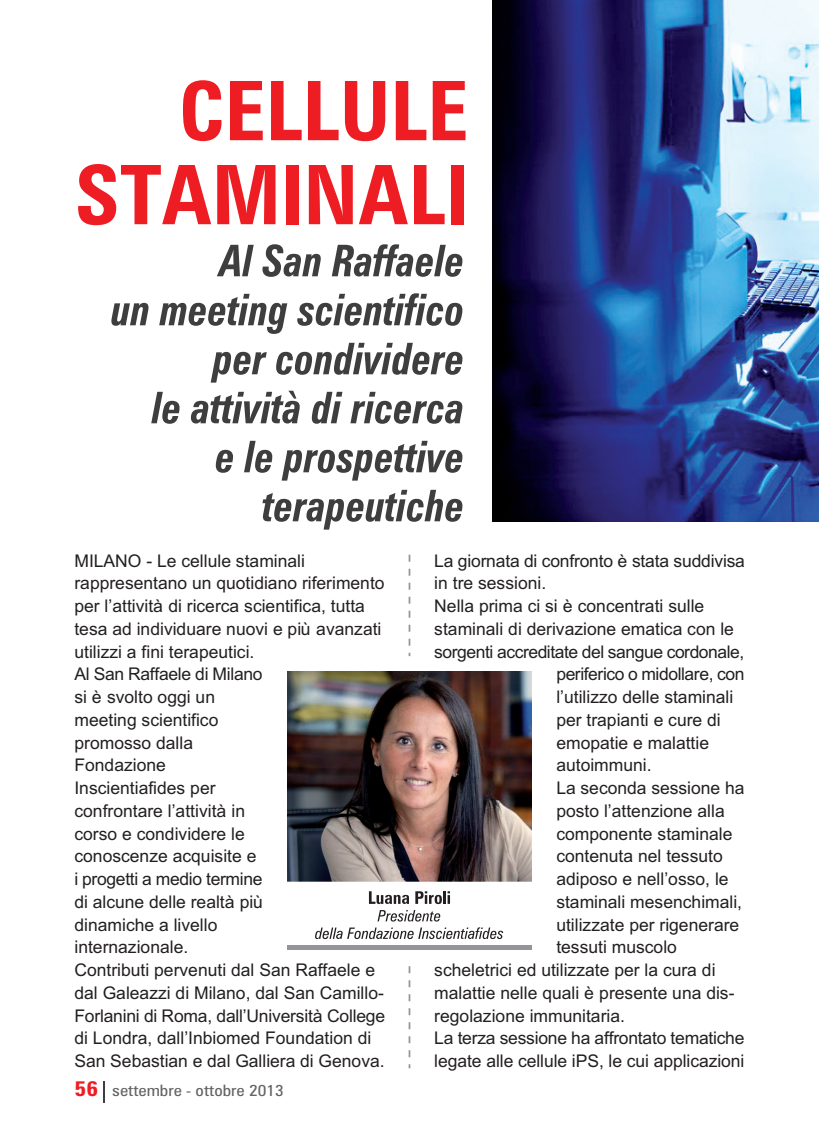
<style>
.page{position:relative;width:819px;height:1141px;background:#fff}
.page>*{position:absolute;margin:0;border:0;box-sizing:border-box;transform-origin:0 0}
.t1{font:17.5px/22.8px "Arial";color:#231f20}
.t2{font:17.5px "Arial";letter-spacing:-.025em;color:#231f20}
.t3{font:condensed 15.75px "Zurich BT";color:#636366;scale:1.15 1}
.s1{font-weight:700;font-size:21px;color:#ee1d23}
</style>
<div class="page">
<hr style="left:103px;top:1082px;width:2px;height:21px;background:#3e3e3f">
<svg style="left:408px;top:966px;width:2px;height:102px"></svg>
<svg style="left:78px;top:164px;width:133px;height:61px"></svg>
<svg style="left:217px;top:165px;width:58px;height:59px"></svg>
<div style="left:286px;top:165px;width:12px;height:59px;background:#ee1d23"></div>
<svg style="left:309px;top:165px;width:44px;height:59px"></svg>
<svg style="left:359px;top:165px;width:49px;height:59px"></svg>
<svg style="left:414px;top:165px;width:30px;height:59px"></svg>
<div style="left:451px;top:165px;width:12px;height:59px;background:#ee1d23"></div>
<svg style="left:183px;top:80px;width:38px;height:61px"></svg>
<svg style="left:230px;top:81px;width:33px;height:59px"></svg>
<svg style="left:271px;top:81px;width:30px;height:59px"></svg>
<svg style="left:308px;top:81px;width:30px;height:59px"></svg>
<svg style="left:345px;top:81px;width:40px;height:60px"></svg>
<svg style="left:396px;top:81px;width:30px;height:59px"></svg>
<svg style="left:432px;top:81px;width:33px;height:59px"></svg>
<svg style="left:262px;top:490px;width:200px;height:40px"></svg>
<svg style="left:216px;top:450px;width:17px;height:23px"></svg>
<svg style="left:244px;top:441px;width:28px;height:32px"></svg>
<svg style="left:281px;top:441px;width:181px;height:40px"></svg>
<svg style="left:151px;top:392px;width:28px;height:32px"></svg>
<svg style="left:191px;top:391px;width:109px;height:33px"></svg>
<svg style="left:312px;top:392px;width:30px;height:32px"></svg>
<svg style="left:350px;top:392px;width:112px;height:32px"></svg>
<svg style="left:211px;top:352px;width:56px;height:31px"></svg>
<svg style="left:276px;top:343px;width:186px;height:32px"></svg>
<svg style="left:111px;top:303px;width:37px;height:23px"></svg>
<svg style="left:159px;top:294px;width:128px;height:40px"></svg>
<svg style="left:297px;top:293px;width:165px;height:33px"></svg>
<svg style="left:217px;top:245px;width:37px;height:31px"></svg>
<svg style="left:262px;top:244px;width:59px;height:33px"></svg>
<svg style="left:332px;top:244px;width:130px;height:33px"></svg>
<img style="left:492px;top:0;width:326px;height:522px">
<svg style="left:408px;top:555px;width:2px;height:101px"></svg>
<img style="left:287px;top:671px;width:244px;height:211px">
<div style="left:287px;top:945px;width:244px;height:5px;background:#939598"></div>
<svg style="left:315px;top:910px;width:188px;height:29px"></svg>
<svg style="left:369px;top:891px;width:40px;height:13px"></svg>
<svg style="left:415px;top:891px;width:35px;height:13px"></svg>
<p class="t1" style="left:74px;top:551px;width:312px">MILANO - Le cellule staminali rappresentano un quotidiano riferimento per l’attività di ricerca scientifica, tutta tesa ad individuare nuovi e più avanzati utilizzi a fini terapeutici.<br>Al San Raffaele di Milano<br>si è svolto oggi un<br>meeting scientifico<br>promosso dalla<br>Fondazione<br>Inscientiafides per<br>confrontare l’attività in<br>corso e condividere le<br>conoscenze acquisite e<br>i progetti a medio termine<br>di alcune delle realtà più<br>dinamiche a livello<br>internazionale.<br>Contributi pervenuti dal San Raffaele e dal Galeazzi di Milano, dal San Camillo-<br>Forlanini di Roma, dall’Università College di Londra, dall’Inbiomed Foundation di<br>San Sebastian e dal Galliera di Genova.</p>
<p class="t1" style="left:434px;top:551px;width:312px">La giornata di confronto è stata suddivisa</p>
<p class="t1" style="left:434px;top:574px;width:113px">in tre sessioni.</p>
<p class="t1" style="left:434px;top:596px;width:271px">Nella prima ci si è concentrati sulle</p>
<p class="t1" style="left:434px;top:619px;width:301px">staminali di derivazione ematica con le</p>
<p class="t2" style="left:434px;top:645px;width:311px">sorgenti accreditate del sangue cordonale,</p>
<p class="t2" style="left:556px;top:668px;width:190px">periferico o midollare, con</p>
<p class="t1" style="left:556px;top:687px;width:178px">l’utilizzo delle staminali</p>
<p class="t1" style="left:556px;top:710px;width:166px">per trapianti e cure di</p>
<p class="t1" style="left:556px;top:733px;width:154px">emopatie e malattie</p>
<p class="t1" style="left:556px;top:756px;width:97px">autoimmuni.</p>
<p class="t1" style="left:556px;top:778px;width:190px">La seconda sessione ha</p>
<p class="t1" style="left:556px;top:801px;width:170px">posto l’attenzione alla</p>
<p class="t1" style="left:556px;top:824px;width:178px">componente staminale</p>
<p class="t1" style="left:556px;top:847px;width:168px">contenuta nel tessuto</p>
<p class="t1" style="left:556px;top:869px;width:174px">adiposo e nell’osso, le</p>
<p class="t1" style="left:556px;top:892px;width:187px">staminali mesenchimali,</p>
<p class="t1" style="left:556px;top:915px;width:184px">utilizzate per rigenerare</p>
<p class="t1" style="left:556px;top:938px;width:122px">tessuti muscolo</p>
<p class="t1" style="left:434px;top:960px;width:283px">scheletrici ed utilizzate per la cura di</p>
<p class="t1" style="left:434px;top:983px;width:302px">malattie nelle quali è presente una dis-</p>
<p class="t1" style="left:434px;top:1006px;width:192px">regolazione immunitaria.</p>
<p class="t1" style="left:434px;top:1029px;width:312px">La terza sessione ha affrontato tematiche</p>
<p class="t1" style="left:434px;top:1051px;width:311px">legate alle cellule iPS, le cui applicazioni</p>
<p class="t3" style="left:74px;top:1084px;width:183px"><span class="s1">56</span> settembre - ottobre 2013</p>
</div>
